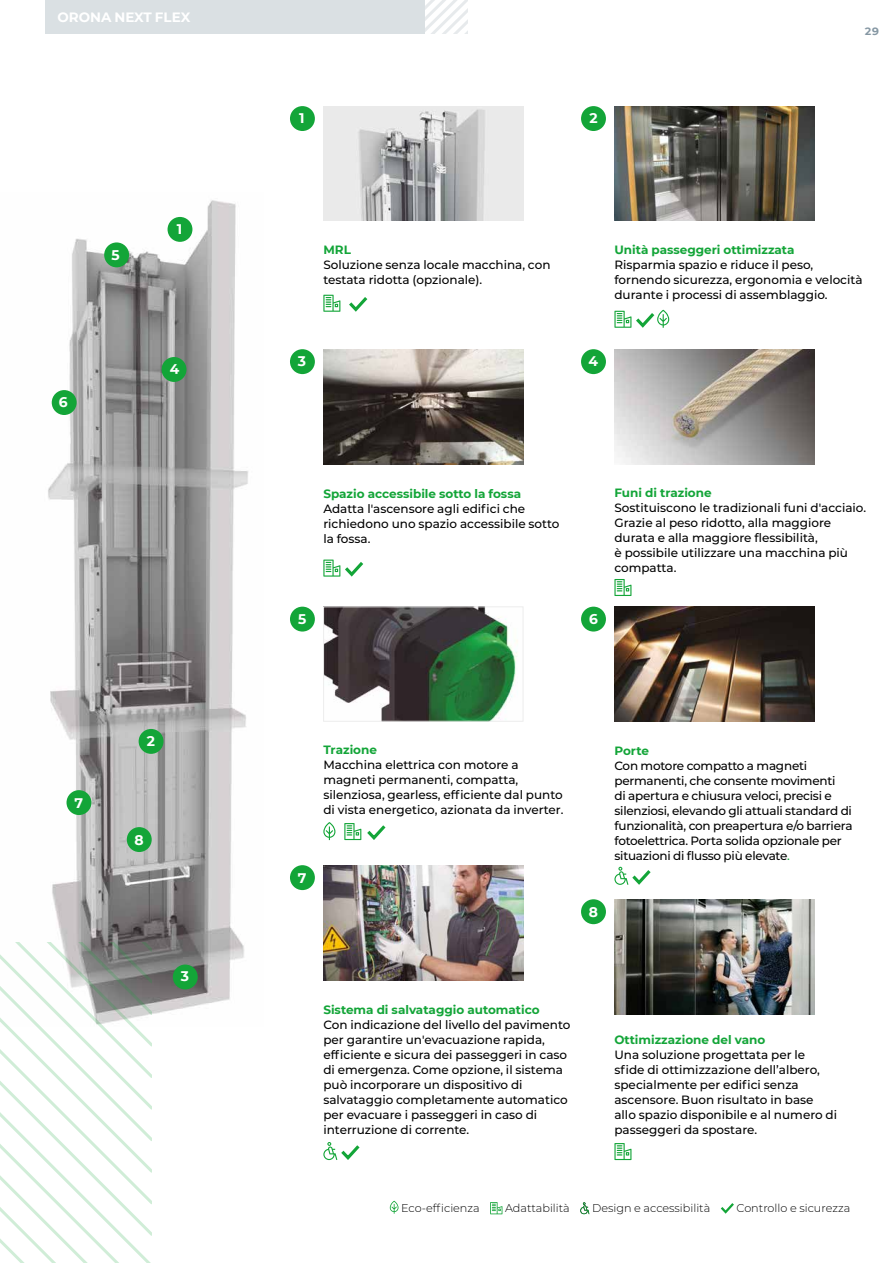
<style>
.page{position:relative;width:893px;height:1263px;background:#fff}
.page>*{position:absolute;margin:0;border:0;box-sizing:border-box;transform-origin:0 0}
.t1{font:700 13.95px "Montserrat";color:#fff}
.t2{font:700 13.5px "Montserrat";color:#fff}
.t3{font:500 12px/15px "Montserrat";color:#000}
.t4{font:500 12px/15px "Montserrat";letter-spacing:-.02em;color:#000}
.t5{font:700 12px "Montserrat";color:#13a538}
.t6{font:300 11.25px "Montserrat";color:#000}
.t7{font:700 10.5px "Montserrat";color:#8597a3}
.s1{color:#13a538}
</style>
<div class="page">
<svg style="left:614px;top:310px;width:55px;height:18px"></svg>
<svg style="left:323px;top:295px;width:17px;height:17px"></svg>
<svg style="left:349px;top:297px;width:19px;height:15px"></svg>
<svg style="left:390px;top:1201px;width:8px;height:13px"></svg>
<svg style="left:490px;top:1202px;width:12px;height:12px"></svg>
<svg style="left:580px;top:1202px;width:10px;height:12px"></svg>
<svg style="left:721px;top:1203px;width:13px;height:11px"></svg>
<img style="left:48px;top:200px;width:200px;height:814px">
<div style="left:168px;top:217px;width:24px;height:25px;background:#13a538;border-radius:50%"></div>
<div style="left:173px;top:964px;width:25px;height:25px;background:#13a538;border-radius:50%"></div>
<div style="left:67px;top:790px;width:24px;height:25px;background:#13a538;border-radius:50%"></div>
<div style="left:127px;top:827px;width:25px;height:25px;background:#13a538;border-radius:50%"></div>
<div style="left:52px;top:390px;width:25px;height:25px;background:#13a538;border-radius:50%"></div>
<div style="left:162px;top:357px;width:24px;height:25px;background:#13a538;border-radius:50%"></div>
<div style="left:104px;top:242px;width:25px;height:25px;background:#13a538;border-radius:50%"></div>
<div style="left:139px;top:729px;width:25px;height:25px;background:#13a538;border-radius:50%"></div>
<svg style="left:0;top:942px;width:152px;height:321px"></svg>
<svg style="left:323px;top:559px;width:40px;height:18px"></svg>
<div style="left:290px;top:349px;width:25px;height:25px;background:#13a538;border-radius:50%"></div>
<div style="left:581px;top:349px;width:25px;height:25px;background:#13a538;border-radius:50%"></div>
<div style="left:290px;top:865px;width:25px;height:25px;background:#13a538;border-radius:50%"></div>
<div style="left:581px;top:899px;width:25px;height:25px;background:#13a538;border-radius:50%"></div>
<img style="left:323px;top:106px;width:200px;height:115px">
<div style="left:290px;top:106px;width:25px;height:25px;background:#13a538;border-radius:50%"></div>
<img style="left:614px;top:106px;width:200px;height:115px">
<div style="left:581px;top:106px;width:25px;height:25px;background:#13a538;border-radius:50%"></div>
<div style="left:581px;top:607px;width:25px;height:24px;background:#13a538;border-radius:50%"></div>
<div style="left:290px;top:607px;width:25px;height:24px;background:#13a538;border-radius:50%"></div>
<svg style="left:425px;top:0;width:43px;height:34px"></svg>
<div style="left:45px;top:0;width:380px;height:34px;background:#dae0e3"></div>
<svg style="left:344px;top:823px;width:42px;height:18px"></svg>
<svg style="left:323px;top:822px;width:12px;height:18px"></svg>
<img style="left:325px;top:609px;width:193px;height:110px">
<div style="left:323px;top:607px;width:200px;height:114px;border:1px solid #ededed"></div>
<svg style="left:614px;top:867px;width:37px;height:18px"></svg>
<img style="left:614px;top:607px;width:200px;height:114px">
<img style="left:323px;top:349px;width:200px;height:115px">
<svg style="left:614px;top:579px;width:17px;height:17px"></svg>
<img style="left:614px;top:349px;width:200px;height:115px">
<svg style="left:323px;top:1142px;width:37px;height:19px"></svg>
<img style="left:323px;top:865px;width:200px;height:115px">
<img style="left:614px;top:899px;width:200px;height:115px">
<svg style="left:614px;top:1143px;width:17px;height:17px"></svg>
<p class="t2" style="left:57px;top:8px;width:134px">ORONA NEXT FLEX</p>
<p class="t1" style="left:59px;top:392px;width:10px">6</p>
<p class="t1" style="left:177px;top:219px;width:7px">1</p>
<p class="t1" style="left:74px;top:792px;width:10px">7</p>
<p class="t1" style="left:147px;top:731px;width:10px">2</p>
<p class="t1" style="left:135px;top:829px;width:11px">8</p>
<p class="t1" style="left:181px;top:966px;width:10px">3</p>
<p class="t1" style="left:299px;top:108px;width:7px">1</p>
<p class="t1" style="left:589px;top:108px;width:10px">2</p>
<p class="t7" style="left:864px;top:24px;width:16px">29</p>
<p class="t5" style="left:323px;top:241px;width:29px">MRL</p>
<p class="t3" style="left:323px;top:257px;width:229px">Soluzione senza locale macchina, con testata ridotta (opzionale).</p>
<p class="t5" style="left:614px;top:241px;width:182px">Unità passeggeri ottimizzata</p>
<p class="t3" style="left:614px;top:257px;width:250px">Risparmia spazio e riduce il peso, fornendo sicurezza, ergonomia e velocità durante i processi di assemblaggio.</p>
<p class="t1" style="left:298px;top:351px;width:10px">3</p>
<p class="t1" style="left:588px;top:351px;width:11px">4</p>
<p class="t5" style="left:323px;top:485px;width:199px">Spazio accessibile sotto la fossa</p>
<p class="t3" style="left:323px;top:500px;width:238px">Adatta l'ascensore agli edifici che richiedono uno spazio accessibile sotto la fossa.</p>
<p class="t5" style="left:614px;top:484px;width:99px">Funi di trazione</p>
<p class="t3" style="left:614px;top:499px;width:253px">Sostituiscono le tradizionali funi d'acciaio.<br>Grazie al peso ridotto, alla maggiore durata e alla maggiore flessibilità,<br>è possibile utilizzare una macchina più compatta.</p>
<p class="t5" style="left:323px;top:741px;width:55px">Trazione</p>
<p class="t3" style="left:323px;top:757px;width:242px">Macchina elettrica con motore a magneti permanenti, compatta, silenziosa, gearless, efficiente dal punto di vista energetico, azionata da inverter.</p>
<p class="t1" style="left:298px;top:868px;width:10px">7</p>
<p class="t5" style="left:614px;top:742px;width:36px">Porte</p>
<p class="t4" style="left:614px;top:758px;width:240px">Con motore compatto a magneti permanenti, che consente movimenti<br>di apertura e chiusura veloci, precisi e silenziosi, elevando gli attuali standard di funzionalità, con preapertura e/o barriera fotoelettrica. Porta solida opzionale per situazioni di flusso più elevate<span class="s1">.</span></p>
<p class="t1" style="left:589px;top:902px;width:11px">8</p>
<p class="t5" style="left:323px;top:1001px;width:218px">Sistema di salvataggio automatico</p>
<p class="t3" style="left:323px;top:1017px;width:249px">Con indicazione del livello del pavimento per garantire un'evacuazione rapida, efficiente e sicura dei passeggeri in caso di emergenza. Come opzione, il sistema può incorporare un dispositivo di salvataggio completamente automatico per evacuare i passeggeri in caso di interruzione di corrente.</p>
<p class="t5" style="left:614px;top:1031px;width:152px">Ottimizzazione del vano</p>
<p class="t3" style="left:614px;top:1046px;width:224px">Una soluzione progettata per le sfide di ottimizzazione dell’albero, specialmente per edifici senza ascensore. Buon risultato in base allo spazio disponibile e al numero di passeggeri da spostare.</p>
<p class="t6" style="left:401px;top:1200px;width:80px">Eco-efficienza</p>
<p class="t6" style="left:505px;top:1200px;width:66px">Adattabilità</p>
<p class="t6" style="left:592px;top:1200px;width:120px">Design e accessibilità</p>
<p class="t6" style="left:736px;top:1200px;width:115px">Controllo e sicurezza</p>
</div>
